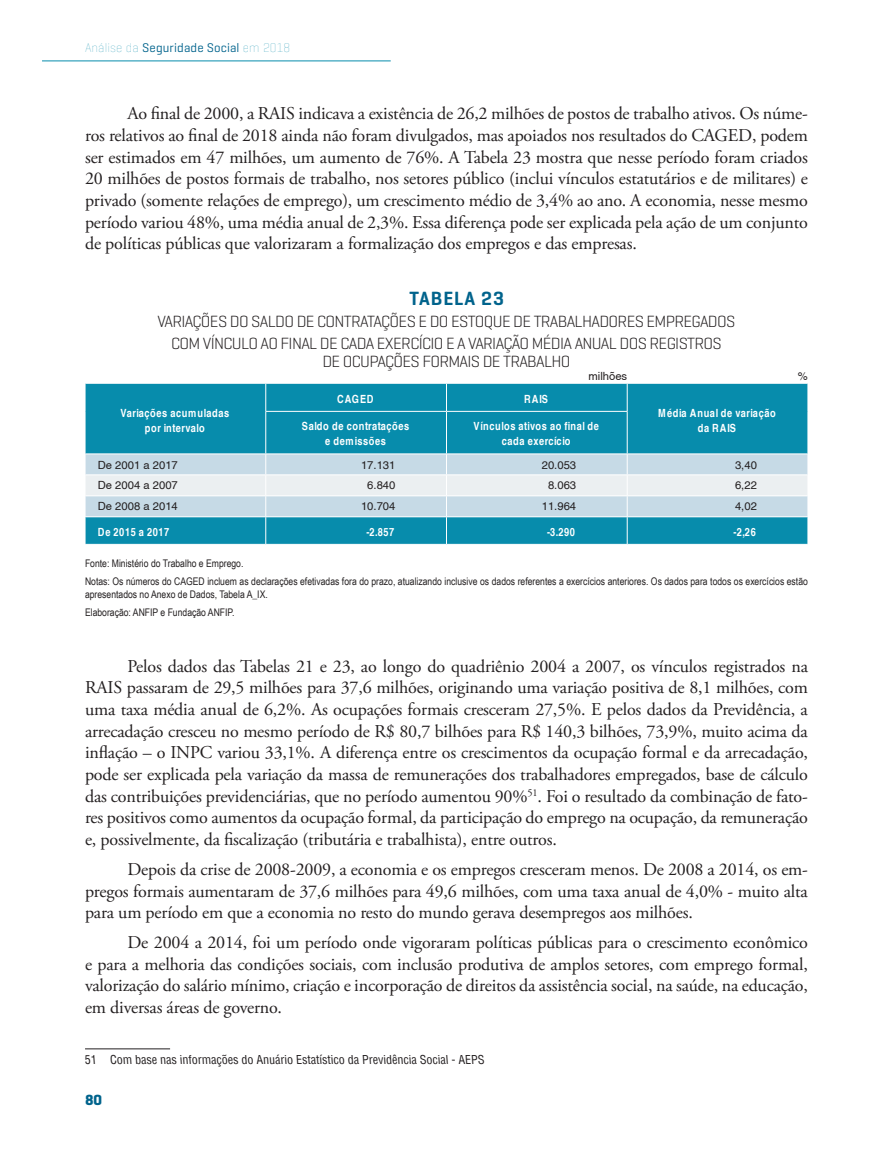
<style>
.page{position:relative;width:893px;height:1149px;background:#fff}
.page>*{position:absolute;margin:0;border:0;box-sizing:border-box;transform-origin:0 0}
.Tabela_Numero{font:600 19.5px "Geogrotesque";letter-spacing:.05em;color:#00638c}
.Corpo_de_Texto{font:18px/21.6px "Adobe Garamond Pro";letter-spacing:-.01em;color:#231f20;text-align:justify}
.Tabela_Titulo{font:300 16.5px/18px "Geogrotesque";letter-spacing:-.04em;color:#231f20;text-align:center}
.t1{font:700 15px "Geogrotesque";color:#00638c}
.t2{font:12.75px "Geogrotesque";letter-spacing:.01em;color:#00638c}
.Nota_de_rodapé{font:condensed 12px "Helvetica";color:#231f20}
.Tabela_Texto_Cabeçal{font:700 condensed 11.25px/15px "Helvetica";letter-spacing:-.05em;color:#fff;text-align:center}
.Tabela_Texto_Direito{font:condensed 11.25px "Helvetica";color:#231f20}
.Tabela_Texto_Esquerd{font:condensed 11.25px "Helvetica";color:#231f20}
.Tabela_Fontes_e_Nota{font:10.5px/13.5px "Arial Narrow";color:#231f20}
.s1{font-weight:100;color:#078cac}
</style>
<div class="page">
<hr style="left:42px;top:61px;width:349px;height:1px;background:#078cac">
<div style="left:86px;top:384px;width:721px;height:69px;background:#078cac"></div>
<svg style="left:85px;top:384px;width:1px;height:27px"></svg>
<svg style="left:807px;top:384px;width:1px;height:27px"></svg>
<svg style="left:265px;top:384px;width:1px;height:27px"></svg>
<svg style="left:446px;top:384px;width:1px;height:27px"></svg>
<svg style="left:627px;top:384px;width:1px;height:27px"></svg>
<hr style="left:265px;top:411px;width:181px;height:1px;background:#fff">
<hr style="left:265px;top:411px;width:1px;height:42px;background:#fff">
<hr style="left:446px;top:411px;width:182px;height:1px;background:#fff">
<hr style="left:446px;top:411px;width:1px;height:42px;background:#fff">
<hr style="left:627px;top:411px;width:1px;height:42px;background:#fff">
<svg style="left:85px;top:454px;width:723px;height:90px;background:#98c9d8"></svg>
<hr style="left:85px;top:1048px;width:85px;height:1px;background:#231f20">
<p class="t2" style="left:85px;top:40px;width:207px"><span class="s1">Análise da</span> Seguridade Social <span class="s1">em 2018</span></p>
<p class="Corpo_de_Texto" style="left:85px;top:103px;width:724px;text-indent:43px">Ao final de 2000, a RAIS indicava a existência de 26,2 milhões de postos de trabalho ativos. Os núme&shy;ros relativos ao final de 2018 ainda não foram divulgados, mas apoiados nos resultados do CAGED, podem ser estimados em 47 milhões, um aumento de 76%. A Tabela 23 mostra que nesse período foram criados 20 milhões de postos formais de trabalho, nos setores público (inclui vínculos estatutários e de militares) e privado (somente relações de emprego), um crescimento médio de 3,4% ao ano. A economia, nesse mesmo período variou 48%, uma média anual de 2,3%. Essa diferença pode ser explicada pela ação de um conjunto de políticas públicas que valorizaram a formalização dos empregos e das empresas.</p>
<p class="Tabela_Numero" style="left:409px;top:286px;width:96px">TABELA 23</p>
<p class="Tabela_Titulo" style="left:157px;top:311px;width:580px">VARIAÇÕES DO SALDO DE CONTRATAÇÕES E DO ESTOQUE DE TRABALHADORES EMPREGADOS</p>
<p class="Tabela_Titulo" style="left:171px;top:334px;width:552px">COM VÍNCULO AO FINAL DE CADA EXERCÍCIO E A VARIAÇÃO MÉDIA ANUAL DOS REGISTROS<br>DE OCUPAÇÕES FORMAIS DE TRABALHO</p>
<p class="Tabela_Texto_Direito" style="left:588px;top:369px;width:40px">milhões</p>
<p class="Tabela_Texto_Direito" style="left:798px;top:369px;width:12px">%</p>
<p class="Tabela_Texto_Cabeçal" style="left:120px;top:405px;width:111px">Variações acumuladas por intervalo</p>
<p class="Tabela_Texto_Cabeçal" style="left:337px;top:391px;width:39px">CAGED</p>
<p class="Tabela_Texto_Cabeçal" style="left:524px;top:391px;width:27px">RAIS</p>
<p class="Tabela_Texto_Cabeçal" style="left:658px;top:405px;width:120px">Média Anual de variação</p>
<p class="Tabela_Texto_Cabeçal" style="left:474px;top:418px;width:128px">Vínculos ativos ao final de cada exercício</p>
<p class="Tabela_Texto_Cabeçal" style="left:302px;top:418px;width:110px">Saldo de contratações</p>
<p class="Tabela_Texto_Cabeçal" style="left:698px;top:420px;width:41px">da RAIS</p>
<p class="Tabela_Texto_Cabeçal" style="left:325px;top:433px;width:63px">e demissões</p>
<p class="Tabela_Texto_Esquerd" style="left:98px;top:458px;width:82px">De 2001 a 2017</p>
<p class="Tabela_Texto_Direito" style="left:361px;top:458px;width:36px">17.131</p>
<p class="Tabela_Texto_Direito" style="left:542px;top:458px;width:36px">20.053</p>
<p class="Tabela_Texto_Direito" style="left:735px;top:458px;width:23px">3,40</p>
<p class="Tabela_Texto_Esquerd" style="left:98px;top:479px;width:82px">De 2004 a 2007</p>
<p class="Tabela_Texto_Direito" style="left:367px;top:479px;width:30px">6.840</p>
<p class="Tabela_Texto_Direito" style="left:548px;top:479px;width:30px">8.063</p>
<p class="Tabela_Texto_Direito" style="left:735px;top:479px;width:23px">6,22</p>
<p class="Tabela_Texto_Esquerd" style="left:98px;top:500px;width:82px">De 2008 a 2014</p>
<p class="Tabela_Texto_Direito" style="left:361px;top:500px;width:36px">10.704</p>
<p class="Tabela_Texto_Direito" style="left:542px;top:500px;width:36px">11.964</p>
<p class="Tabela_Texto_Direito" style="left:735px;top:500px;width:23px">4,02</p>
<p class="Tabela_Texto_Cabeçal" style="left:98px;top:524px;width:74px">De 2015 a 2017</p>
<p class="Tabela_Texto_Cabeçal" style="left:366px;top:524px;width:31px">-2.857</p>
<p class="Tabela_Texto_Cabeçal" style="left:547px;top:524px;width:31px">-3.290</p>
<p class="Tabela_Texto_Cabeçal" style="left:733px;top:524px;width:25px">-2,26</p>
<p class="Tabela_Fontes_e_Nota" style="left:85px;top:555px;width:160px">Fonte: Ministério do Trabalho e Emprego.</p>
<p class="Tabela_Fontes_e_Nota" style="left:85px;top:573px;width:724px">Notas: Os números do CAGED incluem as declarações efetivadas fora do prazo, atualizando inclusive os dados referentes a exercícios anteriores. Os dados para todos os exercícios estão apresentados no Anexo de Dados, Tabela A_IX.</p>
<p class="Tabela_Fontes_e_Nota" style="left:85px;top:604px;width:151px">Elaboração: ANFIP e Fundação ANFIP.</p>
<p class="Corpo_de_Texto" style="left:85px;top:655px;width:724px;text-indent:43px">Pelos dados das Tabelas 21 e 23, ao longo do quadriênio 2004 a 2007, os vínculos registrados na RAIS passaram de 29,5 milhões para 37,6 milhões, originando uma variação positiva de 8,1 milhões, com uma taxa média anual de 6,2%. As ocupações formais cresceram 27,5%. E pelos dados da Previdência, a arrecadação cresceu no mesmo período de R$ 80,7 bilhões para R$ 140,3 bilhões, 73,9%, muito acima da inflação – o INPC variou 33,1%. A diferença entre os crescimentos da ocupação formal e da arrecadação, pode ser explicada pela variação da massa de remunerações dos trabalhadores empregados, base de cálculo das contribuições previdenciárias, que no período aumentou 90%<sup>51</sup>. Foi o resultado da combinação de fato&shy;res positivos como aumentos da ocupação formal, da participação do emprego na ocupação, da remuneração e, possivelmente, da fiscalização (tributária e trabalhista), entre outros.</p>
<p class="Corpo_de_Texto" style="left:85px;top:858px;width:724px;text-indent:43px">Depois da crise de 2008-2009, a economia e os empregos cresceram menos. De 2008 a 2014, os em&shy;pregos formais aumentaram de 37,6 milhões para 49,6 milhões, com uma taxa anual de 4,0% - muito alta para um período em que a economia no resto do mundo gerava desempregos aos milhões.</p>
<p class="Corpo_de_Texto" style="left:85px;top:932px;width:724px;text-indent:43px">De 2004 a 2014, foi um período onde vigoraram políticas públicas para o crescimento econômico e para a melhoria das condições sociais, com inclusão produtiva de amplos setores, com emprego formal, valorização do salário mínimo, criação e incorporação de direitos da assistência social, na saúde, na educação, em diversas áreas de governo.</p>
<p class="Nota_de_rodapé" style="left:85px;top:1051px;width:402px">51 Com base nas informações do Anuário Estatístico da Previdência Social - AEPS</p>
<p class="t1" style="left:85px;top:1090px;width:19px">80</p>
</div>
